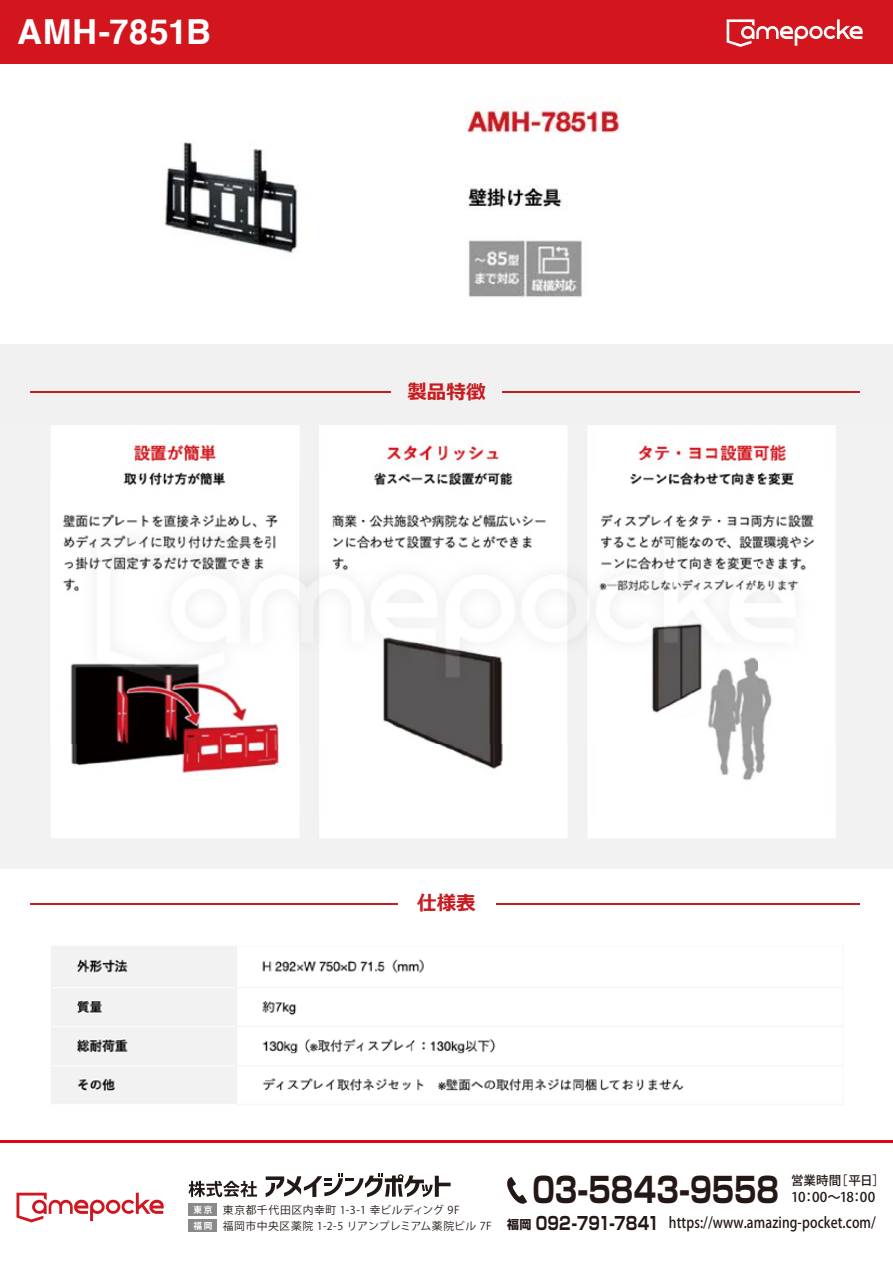
<style>
.page{position:relative;width:893px;height:1263px;background:#fff}
.page>*{position:absolute;margin:0;border:0;box-sizing:border-box;transform-origin:0 0}
.t1{font:700 34.5px "Shin Go Pro";letter-spacing:-.005em;color:#231815;scale:.8 1}
.t2{font:700 34.5px "Helvetica";letter-spacing:.015em;color:#fff}
.t3{font:700 19.5px "Meiryo";color:#c61d21}
.t4{font:700 17.85px "Shin Go Pro";color:#231815;scale:.8 1}
.t5{font:500 15px "Koz Go Pro";letter-spacing:.01em;color:#231815;scale:.85 1}
.t6{font:500 13.35px "Koz Go Pro";letter-spacing:-.01em;color:#231815}
.t7{font:500 12.45px "Koz Go Pro";color:#231815}
.t8{font:700 12px "Shin Go Pro";color:#231815}
.t9{font:10.8px "Koz Go Pro";letter-spacing:.045em;color:#231815}
.s1{font-weight:700;font-size:8.7px;color:#fff}
</style>
<div class="page">
<img style="left:51px;top:946px;width:792px;height:158px">
<hr style="left:31px;top:903px;width:829px;height:1px;background:#c61d21">
<div style="left:398px;top:891px;width:98px;height:22px;background:#fff"></div>
<hr style="left:0;top:1140px;width:893px;height:3px;background:#e1041b">
<div style="left:188px;top:1219px;width:29px;height:12px;background:#898a89"></div>
<svg style="left:507px;top:1177px;width:20px;height:27px"></svg>
<svg style="left:17px;top:1193px;width:147px;height:29px"></svg>
<div style="left:188px;top:1204px;width:29px;height:12px;background:#898a89"></div>
<svg style="left:188px;top:1181px;width:69px;height:16px"></svg>
<svg style="left:266px;top:1173px;width:185px;height:24px"></svg>
<div style="left:0;top:0;width:893px;height:64px;background:#d3161e"></div>
<svg style="left:727px;top:19px;width:136px;height:28px"></svg>
<img style="left:164px;top:100px;width:457px;height:197px">
<img style="left:0;top:425px;width:893px;height:443px">
<img style="left:0;top:817px;width:893px;height:49px">
<div style="left:0;top:344px;width:893px;height:81px;background:#f1f1f1"></div>
<hr style="left:31px;top:391px;width:829px;height:2px;background:#c61d21">
<div style="left:391px;top:380px;width:111px;height:22px;background:#f1f1f1"></div>
<img style="left:31px;top:475px;width:831px;height:268px">
<h1 class="t2" style="left:17px;top:4px;width:195px">AMH-7851B</h1>
<h2 class="t3" style="left:407px;top:381px;width:79px">製品特徴</h2>
<h2 class="t3" style="left:417px;top:892px;width:60px">仕様表</h2>
<p class="t7" style="left:791px;top:1172px;width:95px">営業時間［平日］</p>
<p class="t6" style="left:791px;top:1188px;width:86px">10：00～18：00</p>
<h1 class="t1" style="left:532px;top:1162px;width:310px">03-5843-9558</h1>
<h3 class="t4" style="left:536px;top:1209px;width:156px">092-791-7841</h3>
<p class="t9" style="left:193px;top:1203px;width:268px"><span class="s1">東京</span> 東京都千代田区内幸町 1-3-1 幸ビルディング 9F</p>
<p class="t9" style="left:193px;top:1219px;width:300px"><span class="s1">福 岡</span> 福岡市中央区薬院 1-2-5 リアンプレミアム薬院ビル 7F</p>
<h3 class="t5" style="left:669px;top:1213px;width:245px">https://www.amazing-pocket.com/</h3>
<p class="t8" style="left:507px;top:1215px;width:26px">福岡</p>
</div>
